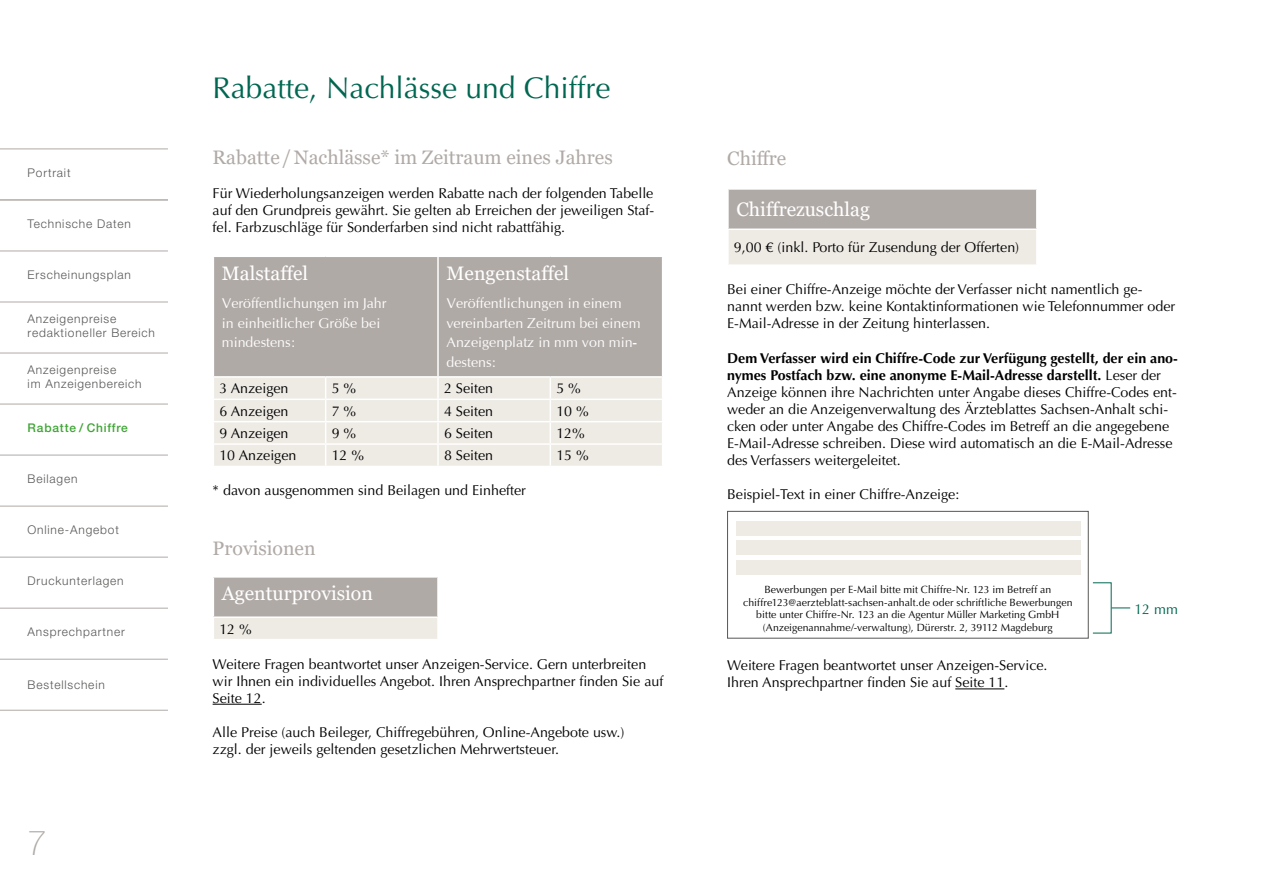
<style>
.page{position:relative;width:1263px;height:893px;background:#fff}
.page>*{position:absolute;margin:0;border:0;box-sizing:border-box;transform-origin:0 0}
.t1{font:100 34.5px "Helvetica Neue LT Std";color:#b0aaa7}
.t2{font:30px "Optima LT";color:#006751}
.t3{font:19.5px "Georgia";color:#b0aaa7}
.t4{font:19.5px "Georgia";color:#fff}
.t5{font:14.25px/17.1px "Optima LT";color:#000}
.t6{font:14.25px/19.5px "Optima";color:#fff}
.t7{font:14.25px "Optima LT";color:#006751}
.t8{font:300 12px/14.4px "Helvetica Neue LT Std";letter-spacing:.07em;color:#575756}
.t9{font:500 12px "Helvetica Neue LT Std";letter-spacing:.07em;color:#3fa535}
.t10{font:10.5px/12.6px "Optima LT";color:#000;text-align:center}
.s1{font-weight:700}
</style>
<div class="page">
<hr style="left:0;top:200px;width:168px;height:1px;background:#b0aaa7">
<hr style="left:0;top:149px;width:168px;height:1px;background:#b0aaa7">
<hr style="left:0;top:251px;width:168px;height:1px;background:#b0aaa7">
<hr style="left:0;top:302px;width:168px;height:1px;background:#b0aaa7">
<hr style="left:0;top:353px;width:168px;height:1px;background:#b0aaa7">
<hr style="left:0;top:404px;width:168px;height:1px;background:#b0aaa7">
<hr style="left:0;top:455px;width:168px;height:1px;background:#b0aaa7">
<hr style="left:0;top:608px;width:168px;height:1px;background:#b0aaa7">
<hr style="left:0;top:506px;width:168px;height:1px;background:#b0aaa7">
<hr style="left:0;top:659px;width:168px;height:1px;background:#b0aaa7">
<hr style="left:0;top:557px;width:168px;height:1px;background:#b0aaa7">
<hr style="left:0;top:710px;width:168px;height:1px;background:#b0aaa7">
<hr style="left:213px;top:704px;width:49px;height:1px;background:#000">
<div style="left:214px;top:257px;width:448px;height:119px;background:#b0aaa7"></div>
<hr style="left:437px;top:257px;width:2px;height:119px;background:#fff">
<svg style="left:214px;top:378px;width:448px;height:88px;background:#efece6"></svg>
<div style="left:213px;top:577px;width:225px;height:40px;background:#b0aaa7"></div>
<div style="left:213px;top:617px;width:225px;height:23px;background:#eeebe5"></div>
<hr style="left:213px;top:576px;width:226px;height:2px;background:#fff">
<hr style="left:213px;top:578px;width:1px;height:38px;background:#fff">
<hr style="left:437px;top:578px;width:2px;height:38px;background:#fff">
<hr style="left:213px;top:616px;width:226px;height:2px;background:#fff">
<svg style="left:213px;top:618px;width:1px;height:21px"></svg>
<hr style="left:437px;top:618px;width:2px;height:21px;background:#fff">
<hr style="left:213px;top:639px;width:226px;height:1px;background:#fff">
<hr style="left:955px;top:688px;width:49px;height:1px;background:#000">
<div style="left:728px;top:189px;width:309px;height:40px;background:#b0aaa7"></div>
<div style="left:728px;top:229px;width:309px;height:36px;background:#eeebe5"></div>
<hr style="left:727px;top:188px;width:310px;height:2px;background:#fff">
<hr style="left:727px;top:190px;width:2px;height:39px;background:#fff">
<hr style="left:1036px;top:190px;width:1px;height:39px;background:#fff">
<hr style="left:727px;top:229px;width:310px;height:1px;background:#fff">
<hr style="left:727px;top:230px;width:2px;height:34px;background:#fff">
<hr style="left:1036px;top:230px;width:1px;height:34px;background:#fff">
<hr style="left:727px;top:264px;width:310px;height:2px;background:#fff">
<div style="left:727px;top:511px;width:362px;height:127px;border:1px solid #575756"></div>
<div style="left:737px;top:521px;width:344px;height:14px;background:#eeebe5"></div>
<div style="left:737px;top:540px;width:344px;height:15px;background:#eeebe5"></div>
<div style="left:737px;top:560px;width:344px;height:15px;background:#eeebe5"></div>
<svg style="left:1092px;top:582px;width:38px;height:52px"></svg>
<p class="t8" style="left:28px;top:165px;width:44px">Portrait</p>
<p class="t8" style="left:28px;top:216px;width:105px">Technische Daten</p>
<p class="t8" style="left:28px;top:267px;width:105px">Erscheinungsplan</p>
<p class="t8" style="left:28px;top:311px;width:129px">Anzeigenpreise redaktioneller Bereich</p>
<p class="t8" style="left:28px;top:362px;width:116px">Anzeigenpreise<br>im Anzeigenbereich</p>
<p class="t9" style="left:28px;top:421px;width:102px">Rabatte / Chiffre</p>
<p class="t8" style="left:28px;top:471px;width:51px">Beilagen</p>
<p class="t8" style="left:28px;top:523px;width:93px">Online-Angebot</p>
<p class="t8" style="left:28px;top:574px;width:98px">Druckunterlagen</p>
<p class="t8" style="left:28px;top:625px;width:99px">Ansprechpartner</p>
<p class="t8" style="left:28px;top:678px;width:79px">Bestellschein</p>
<h1 class="t1" style="left:28px;top:823px;width:21px">7</h1>
<h2 class="t2" style="left:213px;top:71px;width:399px">Rabatte, Nachlässe und Chiffre</h2>
<h3 class="t3" style="left:213px;top:146px;width:402px">Rabatte /Nachlässe* im Zeitraum eines Jahres</h3>
<p class="t5" style="left:213px;top:185px;width:443px;text-align:justify">Für Wiederholungsanzeigen werden Rabatte nach der folgenden Tabelle auf den Grundpreis gewährt. Sie gelten ab Erreichen der jeweiligen Staf&shy;fel. Farbzuschläge für Sonderfarben sind nicht rabattfähig.</p>
<h3 class="t4" style="left:222px;top:261px;width:88px">Malstaffel</h3>
<p class="t6" style="left:222px;top:293px;width:166px">Veröffentlichungen im Jahr in einheitlicher Größe bei mindestens:</p>
<h3 class="t4" style="left:446px;top:261px;width:124px">Mengenstaffel</h3>
<p class="t6" style="left:446px;top:293px;width:195px">Veröffentlichungen in einem vereinbarten Zeitrum bei einem<br>Anzeigenplatz in mm von min&shy;destens:</p>
<p class="t5" style="left:219px;top:380px;width:71px">3 Anzeigen</p>
<p class="t5" style="left:332px;top:380px;width:26px">5 %</p>
<p class="t5" style="left:444px;top:380px;width:51px">2 Seiten</p>
<p class="t5" style="left:556px;top:380px;width:26px">5 %</p>
<p class="t5" style="left:219px;top:402px;width:71px">6 Anzeigen</p>
<p class="t5" style="left:332px;top:402px;width:26px">7 %</p>
<p class="t5" style="left:444px;top:402px;width:51px">4 Seiten</p>
<p class="t5" style="left:556px;top:402px;width:34px">10 %</p>
<p class="t5" style="left:219px;top:425px;width:71px">9 Anzeigen</p>
<p class="t5" style="left:332px;top:425px;width:26px">9 %</p>
<p class="t5" style="left:444px;top:425px;width:51px">6 Seiten</p>
<p class="t5" style="left:556px;top:425px;width:30px">12%</p>
<p class="t5" style="left:219px;top:447px;width:79px">10 Anzeigen</p>
<p class="t5" style="left:332px;top:447px;width:34px">12 %</p>
<p class="t5" style="left:444px;top:447px;width:51px">8 Seiten</p>
<p class="t5" style="left:556px;top:447px;width:34px">15 %</p>
<p class="t5" style="left:213px;top:482px;width:315px">* davon ausgenommen sind Beilagen und Einhefter</p>
<h3 class="t3" style="left:213px;top:537px;width:104px">Provisionen</h3>
<h3 class="t4" style="left:222px;top:582px;width:153px">Agenturprovision</h3>
<p class="t5" style="left:219px;top:620px;width:34px">12 %</p>
<p class="t5" style="left:213px;top:655px;width:452px">Weitere Fragen beantwortet unser Anzeigen-Service. Gern unterbreiten wir Ihnen ein individuelles Angebot. Ihren Ansprechpartner finden Sie auf<br>Seite 12.</p>
<p class="t5" style="left:213px;top:724px;width:413px">Alle Preise (auch Beileger, Chiffregebühren, Online-Angebote usw.) zzgl. der jeweils geltenden gesetzlichen Mehrwertsteuer.</p>
<h3 class="t3" style="left:727px;top:147px;width:61px">Chiffre</h3>
<h3 class="t4" style="left:736px;top:198px;width:135px">Chiffrezuschlag</h3>
<p class="t5" style="left:734px;top:239px;width:287px">9,00 € (inkl. Porto für Zusendung der Offerten)</p>
<p class="t5" style="left:727px;top:281px;width:450px">Bei einer Chiffre-Anzeige möchte der Verfasser nicht namentlich ge&shy;nannt werden bzw. keine Kontaktinformationen wie Telefonnummer oder<br>E-Mail-Adresse in der Zeitung hinterlassen.</p>
<p class="t5" style="left:727px;top:349px;width:452px"><span class="s1">Dem Verfasser wird ein Chiffre-Code zur Verfügung gestellt, der ein ano&shy;nymes Postfach bzw. eine anonyme E-Mail-Adresse darstellt.</span> Leser der Anzeige können ihre Nachrichten unter Angabe dieses Chiffre-Codes ent&shy;weder an die Anzeigenverwaltung des Ärzteblattes Sachsen-Anhalt schi&shy;cken oder unter Angabe des Chiffre-Codes im Betreff an die angegebene E-Mail-Adresse schreiben. Diese wird automatisch an die E-Mail-Adresse des Verfassers weitergeleitet.</p>
<p class="t5" style="left:727px;top:486px;width:234px">Beispiel-Text in einer Chiffre-Anzeige:</p>
<p class="t10" style="left:743px;top:583px;width:331px">Bewerbungen per E-Mail bitte mit Chiffre-Nr. 123 im Betreff an chiffre123@aerzteblatt-sachsen-anhalt.de oder schriftliche Bewerbungen bitte unter Chiffre-Nr. 123 an die Agentur Müller Marketing GmbH (Anzeigenannahme/-verwaltung), Dürerstr. 2, 39112 Magdeburg</p>
<p class="t5" style="left:727px;top:657px;width:322px">Weitere Fragen beantwortet unser Anzeigen-Service.<br>Ihren Ansprechpartner finden Sie auf Seite 11.</p>
<p class="t7" style="left:1134px;top:600px;width:45px">12 mm</p>
</div>
